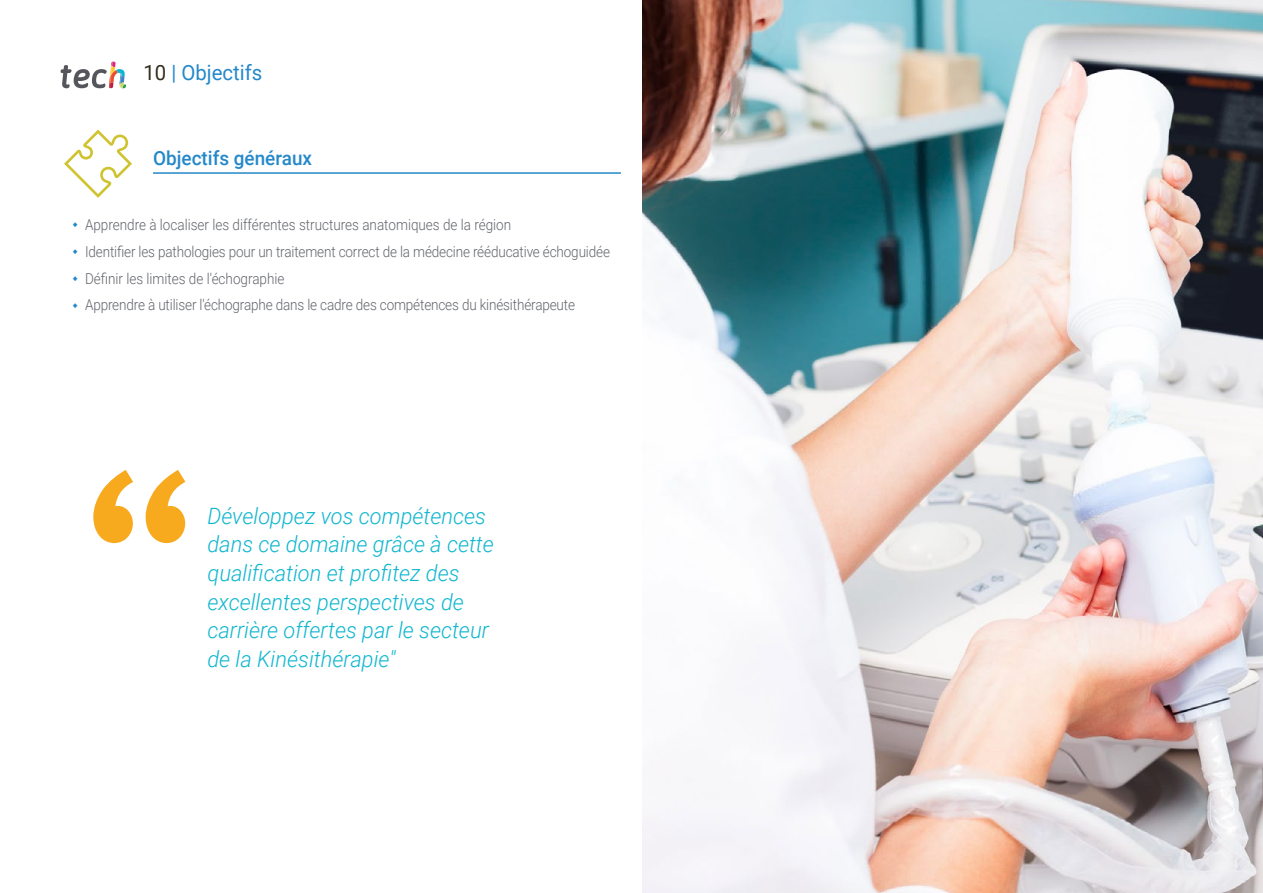
<style>
.page{position:relative;width:1263px;height:893px;background:#fff}
.page>*{position:absolute;margin:0;border:0;box-sizing:border-box;transform-origin:0 0}
.t1{font:italic 300 22.5px/28.5px "Roboto";color:#0fb6cf}
.t2{font:21px "Roboto";color:#2488c9}
.t3{font:500 19.5px "Roboto";color:#2488c9}
.t4{font:300 15px/26.7px "Roboto";letter-spacing:-.01em;color:#61646a;scale:.9 1}
.s1{color:#312e20}
.s2{color:#2289cb}
</style>
<div class="page">
<hr style="left:153px;top:173px;width:468px;height:1px;background:#2488c9">
<svg style="left:64px;top:130px;width:68px;height:68px"></svg>
<img style="left:642px;top:0;width:621px;height:893px">
<svg style="left:61px;top:62px;width:65px;height:27px"></svg>
<svg style="left:93px;top:470px;width:92px;height:73px"></svg>
<h2 class="t2" style="left:144px;top:57px;width:120px"><span class="s1">10</span> <span class="s2">|</span> Objectifs</h2>
<h3 class="t3" style="left:153px;top:144px;width:160px">Objectifs généraux</h3>
<p class="t4" style="left:85px;top:211px;width:585px">Apprendre à localiser les différentes structures anatomiques de la région<br>Identifier les pathologies pour un traitement correct de la médecine rééducative échoguidée Définir les limites de l'échographie<br>Apprendre à utiliser l'échographe dans le cadre des compétences du kinésithérapeute</p>
<h1 class="t1" style="left:207px;top:501px;width:288px">Développez vos compétences dans ce domaine grâce à cette qualification et profitez des excellentes perspectives de carrière offertes par le secteur de la Kinésithérapie"</h1>
</div>
